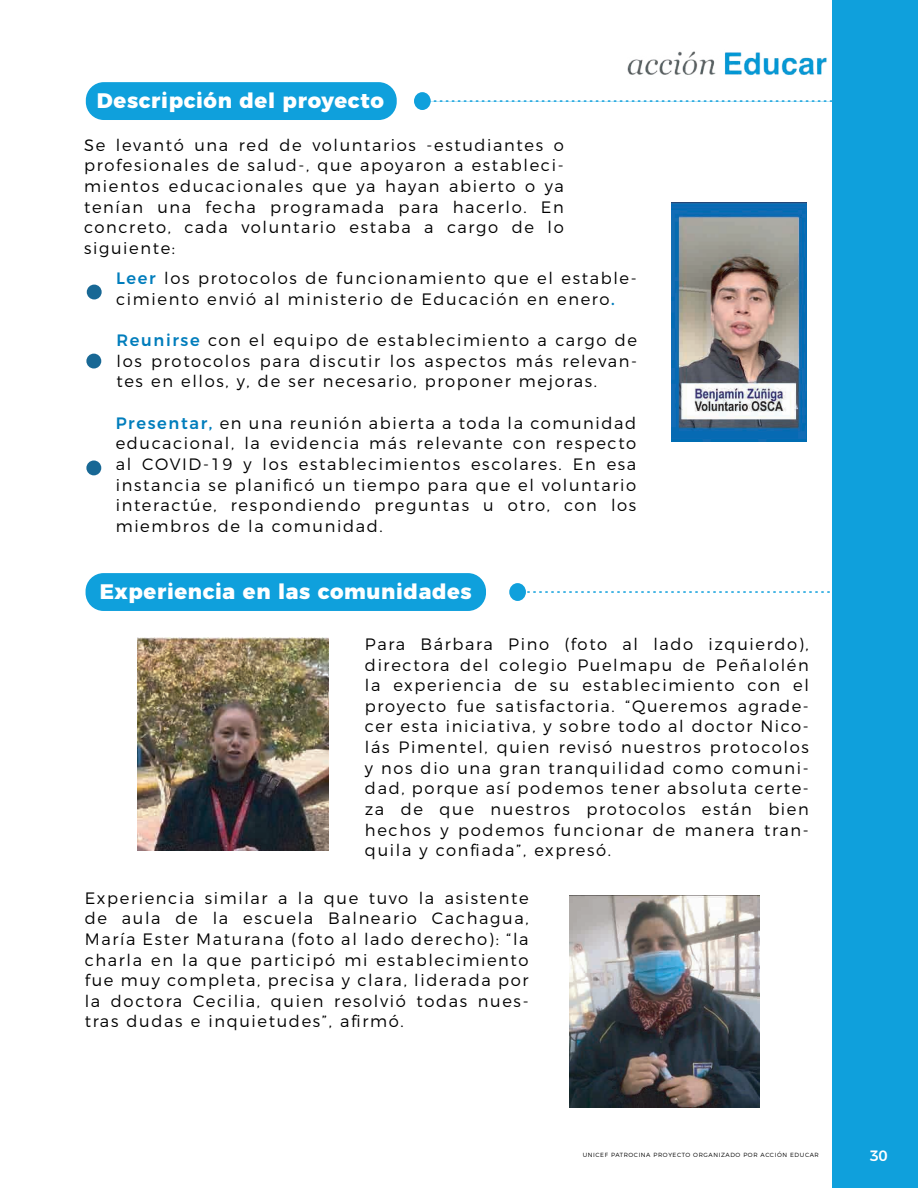
<style>
.page{position:relative;width:918px;height:1188px;background:#fff}
.page>*{position:absolute;margin:0;border:0;box-sizing:border-box;transform-origin:0 0}
.t1{font:800 21px "Montserrat";letter-spacing:.03em;color:#fff}
.t2{font:300 16.5px/20.7px "Montserrat";letter-spacing:.1em;color:#000;text-align:justify}
.t3{font:500 15px "Montserrat";color:#fff}
.t4{font:300 6px "Montserrat";letter-spacing:.1em;color:#000}
.s1{font-weight:500;color:#007dbc}
</style>
<div class="page">
<div style="left:832px;top:0;width:86px;height:1188px;background:#0fa0dc"></div>
<img style="left:627px;top:51px;width:200px;height:24px">
<svg style="left:431px;top:100px;width:401px;height:2px"></svg>
<div style="left:414px;top:92px;width:17px;height:18px;background:#0fa0dc;border-radius:50%"></div>
<div style="left:86px;top:82px;width:311px;height:38px;background:#0fa0dc;border-radius:18px"></div>
<img style="left:672px;top:203px;width:134px;height:238px">
<div style="left:87px;top:285px;width:15px;height:14px;background:#186895;border-radius:50%"></div>
<div style="left:86px;top:354px;width:15px;height:15px;background:#186895;border-radius:50%"></div>
<div style="left:86px;top:461px;width:15px;height:14px;background:#186895;border-radius:50%"></div>
<svg style="left:528px;top:591px;width:302px;height:2px"></svg>
<div style="left:509px;top:583px;width:17px;height:18px;background:#0fa0dc;border-radius:50%"></div>
<div style="left:86px;top:573px;width:400px;height:38px;background:#0fa0dc;border-radius:18px"></div>
<img style="left:138px;top:638px;width:190px;height:213px">
<img style="left:569px;top:895px;width:190px;height:213px">
<p class="t1" style="left:97px;top:83px;width:288px">Descripción del proyecto</p>
<p class="t2" style="left:84px;top:133px;width:481px">Se levantó una red de voluntarios -estudiantes o profesionales de salud-, que apoyaron a estableci&shy;mientos educacionales que ya hayan abierto o ya tenían una fecha programada para hacerlo. En concreto, cada voluntario estaba a cargo de lo siguiente:</p>
<p class="t2" style="left:116px;top:267px;width:522px"><span class="s1">Leer</span> los protocolos de funcionamiento que el estable&shy;cimiento envió al ministerio de Educación en enero<span class="s1">.</span></p>
<p class="t2" style="left:117px;top:328px;width:522px"><span class="s1">Reunirse</span> con el equipo de establecimiento a cargo de los protocolos para discutir los aspectos más relevan&shy;tes en ellos, y, de ser necesario, proponer mejoras.</p>
<p class="t2" style="left:116px;top:411px;width:522px"><span class="s1">Presentar,</span> en una reunión abierta a toda la comunidad educacional, la evidencia más relevante con respecto al COVID-19 y los establecimientos escolares. En esa instancia se planificó un tiempo para que el voluntario interactúe, respondiendo preguntas u otro, con los miembros de la comunidad.</p>
<p class="t1" style="left:100px;top:574px;width:374px">Experiencia en las comunidades</p>
<p class="t2" style="left:365px;top:632px;width:445px">Para Bárbara Pino (foto al lado izquierdo), directora del colegio Puelmapu de Peñalolén la experiencia de su establecimiento con el proyecto fue satisfactoria. “Queremos agrade&shy;cer esta iniciativa, y sobre todo al doctor Nico&shy;lás Pimentel, quien revisó nuestros protocolos y nos dio una gran tranquilidad como comuni&shy;dad, porque así podemos tener absoluta certe&shy;za de que nuestros protocolos están bien hechos y podemos funcionar de manera tran&shy;quila y confiada”, expresó.</p>
<p class="t2" style="left:85px;top:886px;width:445px">Experiencia similar a la que tuvo la asistente de aula de la escuela Balneario Cachagua, María Ester Maturana (foto al lado derecho): “la charla en la que participó mi establecimiento fue muy completa, precisa y clara, liderada por la doctora Cecilia, quien resolvió todas nues&shy;tras dudas e inquietudes”, afirmó.</p>
<p class="t4" style="left:583px;top:1150px;width:238px">UNICEF PATROCINA PROYECTO ORGANIZADO POR ACCIÓN EDUCAR</p>
<p class="t3" style="left:870px;top:1143px;width:19px">30</p>
</div>
